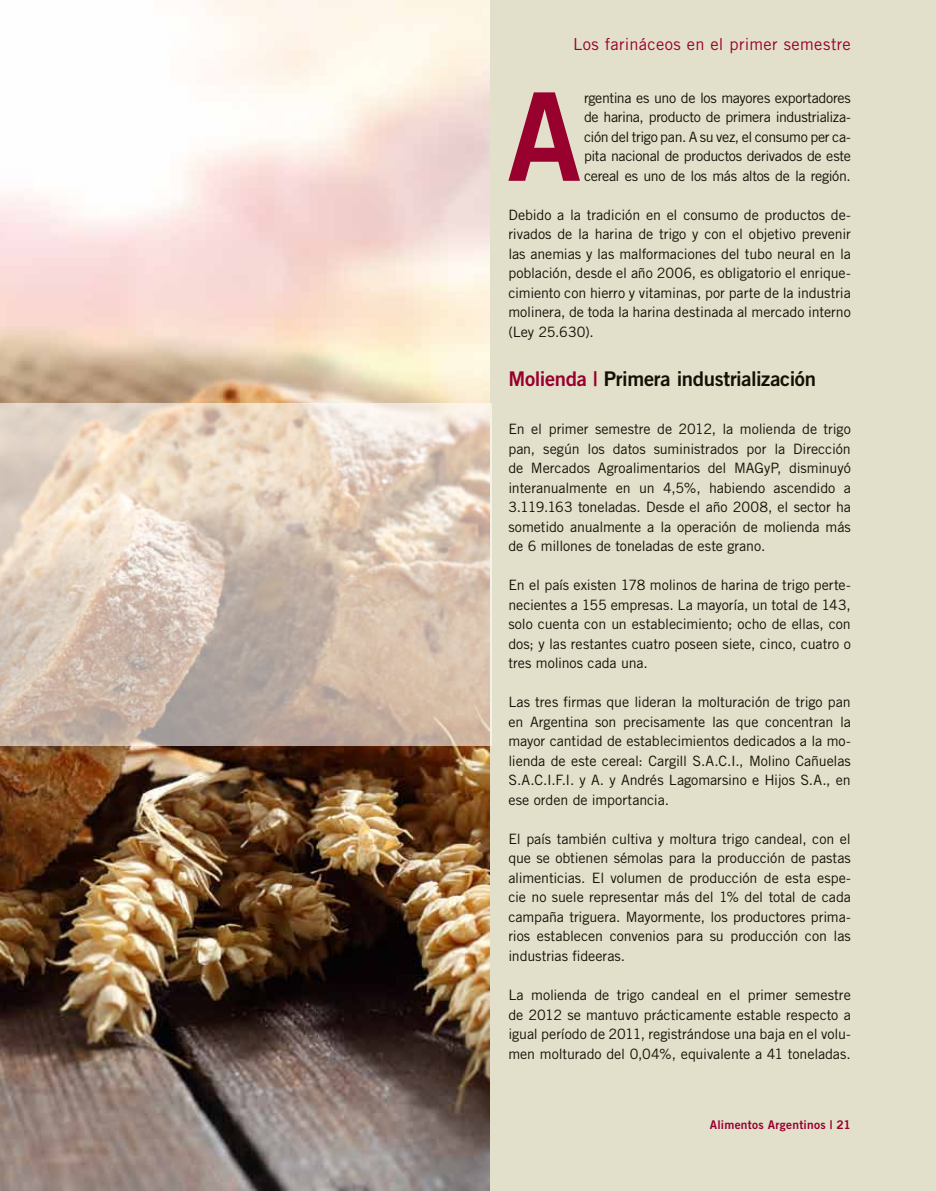
<style>
.page{position:relative;width:936px;height:1191px;background:#fff}
.page>*{position:absolute;margin:0;border:0;box-sizing:border-box;transform-origin:0 0}
.t1{font:122.25px "Trade Gothic LT Std Bd 2";color:#98002e}
.t2{font:20.25px "Trade Gothic LT Std Bd 2";letter-spacing:-.015em;color:#141006}
.t3{font:16.5px "Trade Gothic LT Std";letter-spacing:.02em;color:#98002e}
.t4{font:14.25px/19.5px "Trade Gothic LT Std";letter-spacing:-.01em;color:#141006;text-align:justify}
.t5{font:12px "Trade Gothic LT Std Bd 2";letter-spacing:.02em;color:#98002e}
.s1{color:#98002e}
</style>
<div class="page">
<div style="left:0;top:0;width:935px;height:1191px;background:#e2dfca"></div>
<img style="left:0;top:0;width:489px;height:1191px">
<svg style="left:0;top:403px;width:491px;height:342px"></svg>
<p class="t3" style="left:573px;top:34px;width:279px">Los farináceos en el primer semestre</p>
<h1 class="t1" style="left:507px;top:61px;width:76px">A</h1>
<p class="t4" style="left:584px;top:88px;width:268px">rgentina es uno de los mayores exportadores de harina, producto de primera industrializa&shy;ción del trigo pan. A su vez, el consumo per ca&shy;pita nacional de productos derivados de este cereal es uno de los más altos de la región.</p>
<p class="t4" style="left:508px;top:205px;width:344px">Debido a la tradición en el consumo de productos de&shy;rivados de la harina de trigo y con el objetivo prevenir las anemias y las malformaciones del tubo neural en la población, desde el año 2006, es obligatorio el enrique&shy;cimiento con hierro y vitaminas, por parte de la industria molinera, de toda la harina destinada al mercado interno (Ley 25.630).</p>
<h2 class="t2" style="left:508px;top:366px;width:309px"><span class="s1">Molienda |</span> Primera industrialización</h2>
<p class="t4" style="left:508px;top:419px;width:344px">En el primer semestre de 2012, la molienda de trigo pan, según los datos suministrados por la Dirección de Mercados Agroalimentarios del MAGyP, disminuyó interanualmente en un 4,5%, habiendo ascendido a 3.119.163 toneladas. Desde el año 2008, el sector ha sometido anualmente a la operación de molienda más de 6 millones de toneladas de este grano.</p>
<p class="t4" style="left:508px;top:575px;width:344px">En el país existen 178 molinos de harina de trigo perte&shy;necientes a 155 empresas. La mayoría, un total de 143, solo cuenta con un establecimiento; ocho de ellas, con dos; y las restantes cuatro poseen siete, cinco, cuatro o tres molinos cada una.</p>
<p class="t4" style="left:508px;top:692px;width:344px">Las tres firmas que lideran la molturación de trigo pan en Argentina son precisamente las que concentran la mayor cantidad de establecimientos dedicados a la mo&shy;lienda de este cereal: Cargill S.A.C.I., Molino Cañuelas S.A.C.I.F.I. y A. y Andrés Lagomarsino e Hijos S.A., en ese orden de importancia.</p>
<p class="t4" style="left:508px;top:829px;width:344px">El país también cultiva y moltura trigo candeal, con el que se obtienen sémolas para la producción de pastas alimenticias. El volumen de producción de esta espe&shy;cie no suele representar más del 1% del total de cada campaña triguera. Mayormente, los productores prima&shy;rios establecen convenios para su producción con las industrias fideeras.</p>
<p class="t4" style="left:508px;top:985px;width:344px">La molienda de trigo candeal en el primer semestre de 2012 se mantuvo prácticamente estable respecto a igual período de 2011, registrándose una baja en el volu&shy;men molturado del 0,04%, equivalente a 41 toneladas.</p>
<p class="t5" style="left:710px;top:1117px;width:142px">Alimentos Argentinos | 21</p>
</div>
